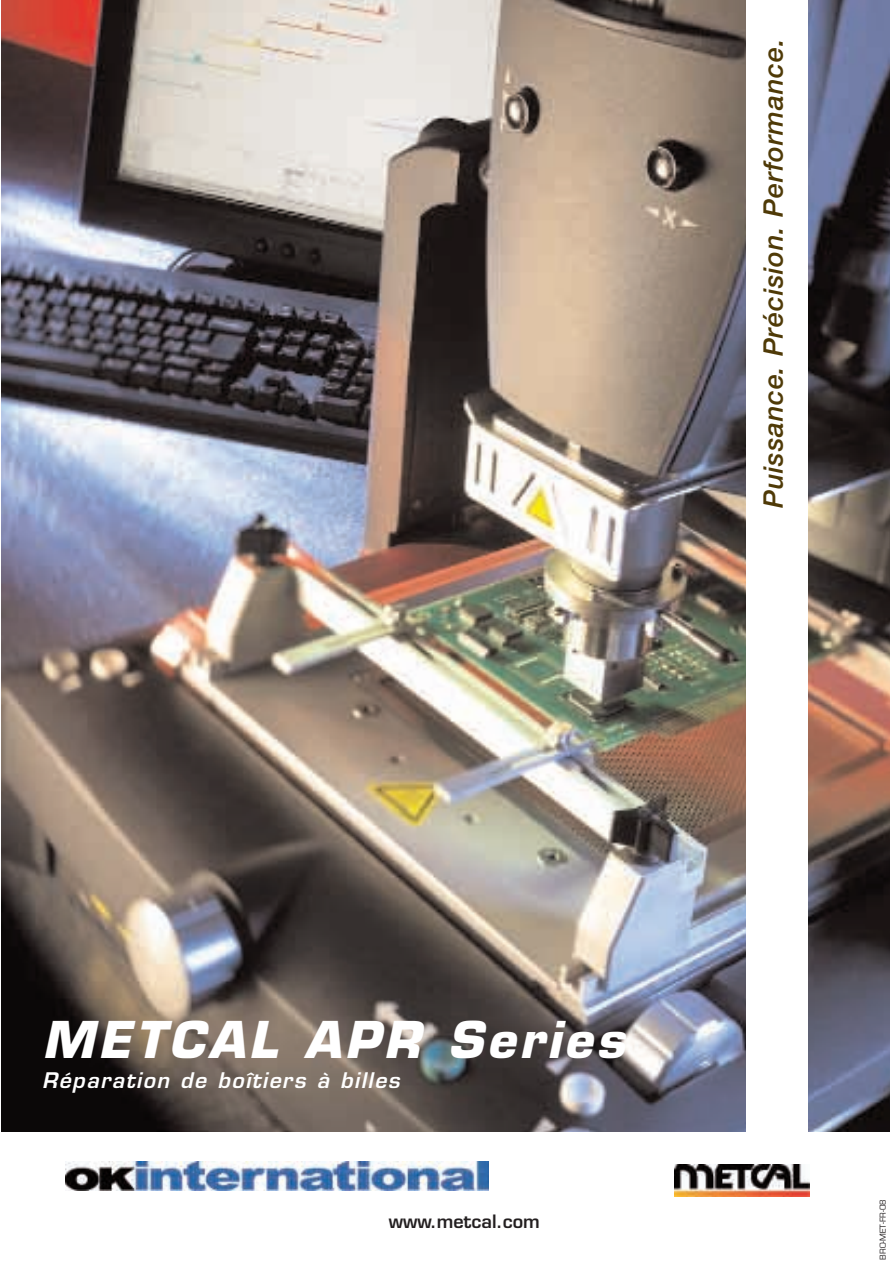
<style>
.page{position:relative;width:893px;height:1263px;background:#fff}
.page>*{position:absolute;margin:0;border:0;box-sizing:border-box;transform-origin:0 0}
.t1{font:italic 700 49.5px "Eurostile";letter-spacing:.075em;color:#fff}
.t2{font:italic 500 27px "Helvetica Neue";letter-spacing:.025em;color:#4f3a07}
.t3{font:italic 600 21px "Eurostile";letter-spacing:.075em;color:#fff}
.t4{font:600 18px "Eurostile";color:#231f20}
.t5{font:9px "Eurostile";color:#231f20}
</style>
<div class="page">
<img style="left:1px;top:0;width:888px;height:1131px">
<div style="left:746px;top:0;width:61px;height:1249px;background:#fff"></div>
<img style="left:674px;top:1164px;width:135px;height:32px">
<img style="left:66px;top:1161px;width:422px;height:29px">
<p class="t2" style="left:763px;top:508px;width:471px;rotate:-90deg">Puissance. Précision. Performance.</p>
<h1 class="t1" style="left:42px;top:1020px;width:584px">METCAL APR Series</h1>
<p class="t3" style="left:42px;top:1072px;width:359px">Réparation de boîtiers à billes</p>
<p class="t4" style="left:389px;top:1214px;width:153px">www.metcal.com</p>
<p class="t5" style="left:877px;top:1259px;width:62px;rotate:-90deg">BRO-MET-FR-08</p>
</div>
